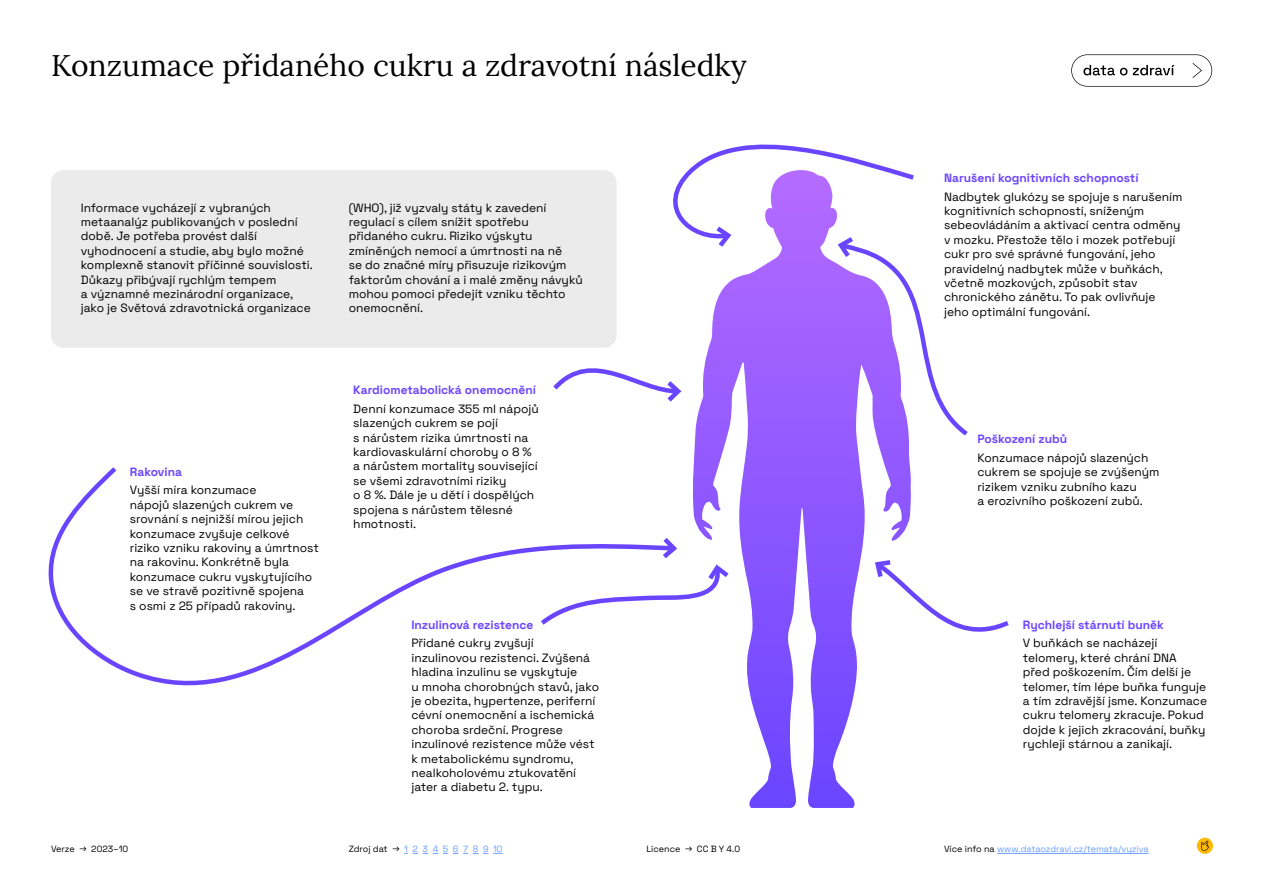
<style>
.page{position:relative;width:1263px;height:893px;background:#fff}
.page>*{position:absolute;margin:0;border:0;box-sizing:border-box;transform-origin:0 0}
.t1{font:30px "Lora";color:#000}
.t2{font:12px/14.4px "Space Grotesk";color:#000}
.t3{font:700 12px "Space Grotesk";color:#6a45ff}
.t4{font:9px "Space Grotesk";color:#6b9eff}
.t5{font:9px "Space Grotesk";color:#000}
.s1{color:#000}
</style>
<div class="page">
<svg style="left:1071px;top:54px;width:141px;height:33px"></svg>
<div style="left:1197px;top:838px;width:16px;height:16px;background:#ffb900;border-radius:50%"></div>
<svg style="left:1201px;top:841px;width:8px;height:10px"></svg>
<hr style="left:997px;top:853px;width:151px;height:1px;background:#6b9eff">
<svg style="left:404px;top:853px;width:99px;height:1px"></svg>
<div style="left:51px;top:170px;width:566px;height:178px;background:#ebebeb;border-radius:13px"></div>
<svg style="left:693px;top:440px;width:209px;height:368px"></svg>
<svg style="left:48px;top:467px;width:488px;height:219px"></svg>
<svg style="left:536px;top:533px;width:197px;height:96px"></svg>
<svg style="left:871px;top:557px;width:138px;height:92px"></svg>
<svg style="left:553px;top:144px;width:415px;height:296px"></svg>
<h1 class="t1" style="left:51px;top:42px;width:697px">Konzumace přidaného cukru a zdravotní následky</h1>
<p class="t2" style="left:81px;top:200px;width:234px">Informace vycházejí z vybraných metaanalýz publikovaných v poslední době. Je potřeba provést další vyhodnocení a studie, aby bylo možné komplexně stanovit příčinné souvislosti.<br>Důkazy přibývají rychlým tempem<br>a významné mezinárodní organizace, jako je Světová zdravotnická organizace</p>
<p class="t2" style="left:349px;top:200px;width:236px">(WHO), již vyzvaly státy k zavedení regulací s cílem snížit spotřebu přidaného cukru. Riziko výskytu zmíněných nemocí a úmrtnosti na ně<br>se do značné míry přisuzuje rizikovým faktorům chování a i malé změny návyků mohou pomoci předejít vzniku těchto onemocnění.</p>
<p class="t3" style="left:130px;top:463px;width:54px">Rakovina</p>
<p class="t2" style="left:130px;top:482px;width:191px">Vyšší míra konzumace<br>nápojů slazených cukrem ve srovnání s nejnižší mírou jejich konzumace zvyšuje celkové riziko vzniku rakoviny a úmrtnost na rakovinu. Konkrétně byla konzumace cukru vyskytujícího se ve stravě pozitivně spojena<br>s osmi z 25 případů rakoviny.</p>
<p class="t3" style="left:353px;top:381px;width:184px">Kardiometabolická onemocnění</p>
<p class="t2" style="left:353px;top:401px;width:187px">Denní konzumace 355 ml nápojů slazených cukrem se pojí<br>s nárůstem rizika úmrtnosti na kardiovaskulární choroby o 8 % a nárůstem mortality související se všemi zdravotními riziky<br>o 8 %. Dále je u dětí i dospělých spojena s nárůstem tělesné hmotnosti.</p>
<p class="t3" style="left:411px;top:616px;width:124px">Inzulinová rezistence</p>
<p class="t2" style="left:411px;top:635px;width:189px">Přidané cukry zvyšují inzulinovou rezistenci. Zvýšená hladina inzulinu se vyskytuje<br>u mnoha chorobných stavů, jako je obezita, hypertenze, periferní cévní onemocnění a ischemická choroba srdeční. Progrese inzulinové rezistence může vést k metabolickému syndromu, nealkoholovému ztukovatění jater a diabetu 2. typu.</p>
<p class="t3" style="left:944px;top:169px;width:196px">Narušení kognitivních schopností</p>
<p class="t2" style="left:944px;top:188px;width:240px">Nadbytek glukózy se spojuje s narušením kognitivních schopností, sníženým sebeovládáním a aktivací centra odměny v mozku. Přestože tělo i mozek potřebují cukr pro své správné fungování, jeho pravidelný nadbytek může v buňkách, včetně mozkových, způsobit stav chronického zánětu. To pak ovlivňuje jeho optimální fungování.</p>
<p class="t3" style="left:977px;top:430px;width:91px">Poškození zubů</p>
<p class="t2" style="left:977px;top:450px;width:184px">Konzumace nápojů slazených cukrem se spojuje se zvýšeným rizikem vzniku zubního kazu<br>a erozivního poškození zubů.</p>
<p class="t3" style="left:1023px;top:616px;width:143px">Rychlejší stárnutí buněk</p>
<p class="t2" style="left:1023px;top:635px;width:186px">V buňkách se nacházejí telomery, které chrání DNA<br>před poškozením. Čím delší je telomer, tím lépe buňka funguje a tím zdravější jsme. Konzumace cukru telomery zkracuje. Pokud dojde k jejich zkracování, buňky rychleji stárnou a zanikají.</p>
<p class="t5" style="left:51px;top:842px;width:79px">Verze → 2023–10</p>
<p class="t4" style="left:349px;top:842px;width:155px"><span class="s1">Zdroj dat →</span> 1 2 3 4 5 6 7 8 9 10</p>
<p class="t5" style="left:646px;top:842px;width:95px">Licence → CC B Y 4.0</p>
<p class="t4" style="left:944px;top:842px;width:206px"><span class="s1">Více info na</span> www.dataozdravi.cz/temata/vyziva</p>
</div>
